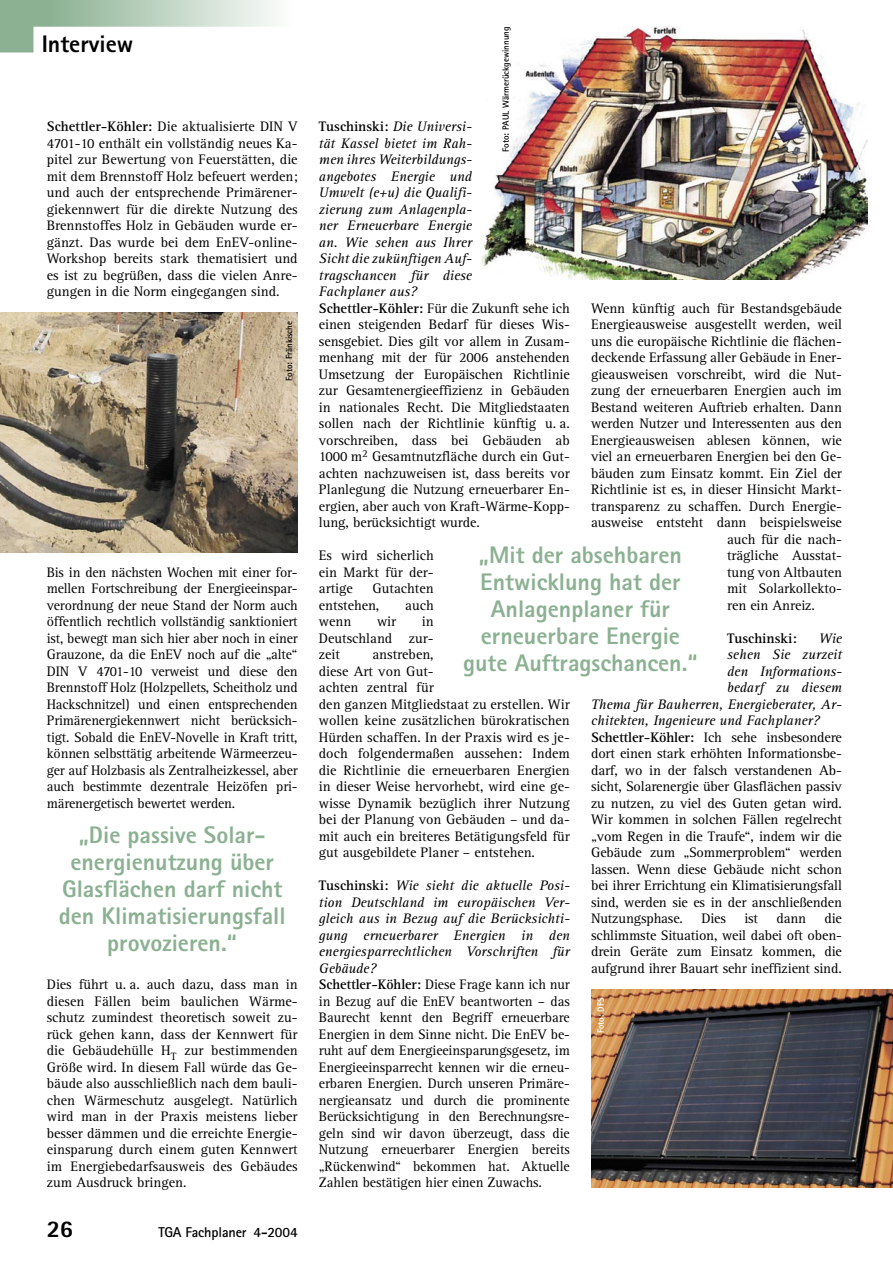
<style>
.page{position:relative;width:893px;height:1263px;background:#fff}
.page>*{position:absolute;margin:0;border:0;box-sizing:border-box;transform-origin:0 0}
.T10_Zitat{font:800 24px/27px "Rotis Sans Serif";color:#8bb192;text-align:center}
.t1{font:800 24px "Rotis Sans Serif";color:#000}
.T01a_Grund{font:14.25px/16.5px "Rotis Serif";letter-spacing:-.005em;color:#000;text-align:justify}
.T01b_Grund_n_ZÜ{font:14.25px/16.5px "Rotis Serif";letter-spacing:-.005em;color:#000;text-align:justify}
.T01a_Grund-2{font:italic 14.25px/16.5px "Rotis Serif";color:#000;text-align:justify}
.t2{font:700 14.25px "Rotis Sans Serif";letter-spacing:-.01em;color:#000}
.T01a_Grund-3{font:700 14.25px "Rotis Serif";color:#000}
.T07a_Foto{font:700 9px "Rotis Sans Serif";color:#000}
.T07a_Foto-2{font:700 9px "Rotis Sans Serif";color:#fff}
.s1{font-weight:700}
.s2{font-weight:700;font-style:normal}
</style>
<div class="page">
<svg style="left:0;top:0;width:273px;height:53px"></svg>
<img style="left:480px;top:27px;width:387px;height:253px">
<img style="left:591px;top:989px;width:302px;height:198px">
<img style="left:0;top:313px;width:298px;height:239px">
<h1 class="t1" style="left:42px;top:29px;width:93px">Interview</h1>
<p class="T01b_Grund_n_ZÜ" style="left:47px;top:119px;width:252px"><span class="s1">Schettler-Köhler:</span> Die aktualisierte DIN V 4701-10 enthält ein vollständig neues Ka&shy;pitel zur Bewertung von Feuerstätten, die mit dem Brennstoff Holz befeuert werden; und auch der entsprechende Primärener&shy;giekennwert für die direkte Nutzung des Brennstoffes Holz in Gebäuden wurde er&shy;gänzt. Das wurde bei dem EnEV-online-Workshop bereits stark thematisiert und es ist zu begrüßen, dass die vielen Anre&shy;gungen in die Norm eingegangen sind.</p>
<p class="T07a_Foto" style="left:283px;top:381px;width:61px;rotate:-90deg">Foto: Fränkische</p>
<p class="T01a_Grund" style="left:47px;top:564px;width:252px">Bis in den nächsten Wochen mit einer for&shy;mellen Fortschreibung der Energieeinspar&shy;verordnung der neue Stand der Norm auch öffentlich rechtlich vollständig sanktioniert ist, bewegt man sich hier aber noch in einer Grauzone, da die EnEV noch auf die „alte“ DIN V 4701-10 verweist und diese den Brennstoff Holz (Holzpellets, Scheitholz und Hackschnitzel) und einen entsprechenden Primärenergiekennwert nicht berücksich&shy;tigt. Sobald die EnEV-Novelle in Kraft tritt, können selbsttätig arbeitende Wärmeerzeu&shy;ger auf Holzbasis als Zentralheizkessel, aber auch bestimmte dezentrale Heizöfen pri&shy;märenergetisch bewertet werden.</p>
<p class="T10_Zitat" style="left:59px;top:821px;width:229px">„Die passive Solar&shy;energienutzung über<br>Glasflächen darf nicht den Klimatisierungsfall provozieren.“</p>
<p class="T01a_Grund" style="left:47px;top:977px;width:252px">Dies führt u. a. auch dazu, dass man in diesen Fällen beim baulichen Wärme&shy;schutz zumindest theoretisch soweit zu&shy;rück gehen kann, dass der Kennwert für die Gebäudehülle H<sub>T</sub> zur bestimmenden Größe wird. In diesem Fall würde das Ge&shy;bäude also ausschließlich nach dem bauli&shy;chen Wärmeschutz ausgelegt. Natürlich wird man in der Praxis meistens lieber besser dämmen und die erreichte Energie&shy;einsparung durch einem guten Kennwert im Energiebedarfsausweis des Gebäudes zum Ausdruck bringen.</p>
<h1 class="t1" style="left:47px;top:1213px;width:28px">26</h1>
<p class="t2" style="left:158px;top:1223px;width:141px">TGA Fachplaner 4-2004</p>
<p class="T07a_Foto" style="left:500px;top:152px;width:127px;rotate:-90deg">Foto: PAUL Wärmerückgewinnung</p>
<p class="T01a_Grund-2" style="left:319px;top:119px;width:155px"><span class="s2">Tuschinski:</span> Die Universi&shy;tät Kassel bietet im Rah&shy;men ihres Weiterbildungs&shy;angebotes Energie und Umwelt (e+u) die Qualifi&shy;zierung zum Anlagenpla&shy;ner Erneuerbare Energie an. Wie sehen aus Ihrer Sicht die zukünftigen Auf&shy;tragschancen für diese Fachplaner aus?</p>
<p class="T01b_Grund_n_ZÜ" style="left:319px;top:300px;width:252px"><span class="s1">Schettler-Köhler:</span> Für die Zukunft sehe ich einen steigenden Bedarf für dieses Wis&shy;sensgebiet. Dies gilt vor allem in Zusam&shy;menhang mit der für 2006 anstehenden Umsetzung der Europäischen Richtlinie zur Gesamtenergieeffizienz in Gebäuden in nationales Recht. Die Mitgliedstaaten sollen nach der Richtlinie künftig u. a. vorschreiben, dass bei Gebäuden ab 1000 m<sup>2</sup> Gesamtnutzfläche durch ein Gut&shy;achten nachzuweisen ist, dass bereits vor Planlegung die Nutzung erneuerbarer En&shy;ergien, aber auch von Kraft-Wärme-Kopp&shy;lung, berücksichtigt wurde.</p>
<p class="T01a_Grund" style="left:319px;top:548px;width:116px">Es wird sicherlich ein Markt für der&shy;artige</p>
<p class="T01a_Grund" style="left:591px;top:300px;width:252px">Wenn künftig auch für Bestandsgebäude</p>
<p class="T01a_Grund" style="left:591px;top:317px;width:252px">Energieausweise ausgestellt werden, weil</p>
<p class="T01a_Grund" style="left:591px;top:333px;width:252px">uns die europäische Richtlinie die flächen-</p>
<p class="T01a_Grund" style="left:591px;top:350px;width:252px">deckende Erfassung aller Gebäude in Ener-</p>
<p class="T01a_Grund" style="left:591px;top:366px;width:252px">gieausweisen vorschreibt, wird die Nut-</p>
<p class="T01a_Grund" style="left:591px;top:383px;width:252px">zung der erneuerbaren Energien auch im</p>
<p class="T01a_Grund" style="left:591px;top:399px;width:252px">Bestand weiteren Auftrieb erhalten. Dann</p>
<p class="T01a_Grund" style="left:591px;top:416px;width:252px">werden Nutzer und Interessenten aus den</p>
<p class="T01a_Grund" style="left:591px;top:432px;width:252px">Energieausweisen ablesen können, wie</p>
<p class="T01a_Grund" style="left:591px;top:449px;width:252px">viel an erneuerbaren Energien bei den Ge-</p>
<p class="T01a_Grund" style="left:591px;top:465px;width:252px">bäuden zum Einsatz kommt. Ein Ziel der</p>
<p class="T01a_Grund" style="left:591px;top:482px;width:252px">Richtlinie ist es, in dieser Hinsicht Markt-</p>
<p class="T01a_Grund" style="left:591px;top:498px;width:252px">transparenz zu schaffen. Durch Energie-</p>
<p class="T01a_Grund" style="left:591px;top:515px;width:252px">ausweise entsteht dann beispielsweise</p>
<p class="T01a_Grund" style="left:727px;top:531px;width:116px">auch für die nach-</p>
<p class="T01a_Grund" style="left:727px;top:548px;width:116px">trägliche Ausstat-</p>
<p class="T01a_Grund" style="left:727px;top:564px;width:116px">tung von Altbauten</p>
<p class="T01a_Grund" style="left:727px;top:581px;width:116px">mit Solarkollekto-</p>
<p class="T01a_Grund" style="left:727px;top:597px;width:89px">ren ein Anreiz.</p>
<p class="T01a_Grund-3" style="left:727px;top:630px;width:71px">Tuschinski:</p>
<p class="T01a_Grund-2" style="left:819px;top:630px;width:25px">Wie</p>
<p class="T01a_Grund-2" style="left:727px;top:647px;width:116px">sehen Sie zurzeit</p>
<p class="T01a_Grund-2" style="left:727px;top:663px;width:116px">den Informations-</p>
<p class="T01a_Grund-2" style="left:727px;top:680px;width:116px">bedarf zu diesem</p>
<p class="T01a_Grund-2" style="left:591px;top:696px;width:252px">Thema für Bauherren, Energieberater, Ar-</p>
<p class="T01a_Grund-2" style="left:591px;top:713px;width:230px">chitekten, Ingenieure und Fachplaner?</p>
<p class="T01b_Grund_n_ZÜ" style="left:591px;top:729px;width:252px"><span class="s1">Schettler-Köhler:</span> Ich sehe insbesondere dort einen stark erhöhten Informationsbe&shy;darf, wo in der falsch verstandenen Ab&shy;sicht, Solarenergie über Glasflächen passiv zu nutzen, zu viel des Guten getan wird.<br>Wir kommen in solchen Fällen regelrecht „vom Regen in die Traufe“, indem wir die Gebäude zum „Sommerproblem“ werden lassen. Wenn diese Gebäude nicht schon bei ihrer Errichtung ein Klimatisierungsfall sind, werden sie es in der anschließenden Nutzungsphase.</p>
<p class="T10_Zitat" style="left:463px;top:541px;width:236px">„Mit der absehbaren<br>Entwicklung hat der<br>Anlagenplaner für erneuerbare Energie gute Auftragschancen.“</p>
<p class="T01a_Grund" style="left:319px;top:581px;width:116px;text-indent:54px">Gutachten entstehen,</p>
<p class="T01a_Grund" style="left:405px;top:597px;width:30px">auch</p>
<p class="T01a_Grund" style="left:319px;top:614px;width:34px">wenn</p>
<p class="T01a_Grund" style="left:377px;top:614px;width:21px">wir</p>
<p class="T01a_Grund" style="left:319px;top:614px;width:116px;text-indent:103px">in Deutschland zur&shy;zeit</p>
<p class="T01a_Grund" style="left:319px;top:647px;width:252px;text-align:left;text-indent:54px">anstreben,<br>diese Art von Gut-<br>achten zentral für<br>den ganzen Mitgliedstaat zu erstellen. Wir wollen keine zusätzlichen bürokratischen Hürden schaffen. In der Praxis wird es je&shy;doch folgendermaßen aussehen: Indem die Richtlinie die erneuerbaren Energien in dieser Weise hervorhebt, wird eine ge&shy;wisse Dynamik bezüglich ihrer Nutzung bei der Planung von Gebäuden – und da&shy;mit auch ein breiteres Betätigungsfeld für gut ausgebildete Planer – entstehen.</p>
<p class="T01a_Grund-2" style="left:319px;top:878px;width:252px"><span class="s2">Tuschinski:</span> Wie sieht die aktuelle Posi&shy;tion Deutschland im europäischen Ver&shy;gleich aus in Bezug auf die Berücksichti&shy;gung erneuerbarer Energien in den energiesparrechtlichen Vorschriften für Gebäude?</p>
<p class="T01b_Grund_n_ZÜ" style="left:319px;top:977px;width:252px"><span class="s1">Schettler-Köhler:</span> Diese Frage kann ich nur in Bezug auf die EnEV beantworten – das Baurecht kennt den Begriff erneuerbare Energien in dem Sinne nicht. Die EnEV be&shy;ruht auf dem Energieeinsparungsgesetz, im Energieeinsparrecht kennen wir die erneu&shy;erbaren Energien. Durch unseren Primäre&shy;nergieansatz und durch die prominente Berücksichtigung in den Berechnungsre&shy;geln sind wir davon überzeugt, dass die Nutzung erneuerbarer Energien bereits „Rückenwind“ bekommen hat. Aktuelle Zahlen bestätigen hier einen Zuwachs.</p>
<p class="T01b_Grund_n_ZÜ" style="left:591px;top:911px;width:252px;text-indent:233px">die schlimmste Situation, weil dabei oft oben&shy;drein Geräte zum Einsatz kommen, die aufgrund ihrer Bauart sehr ineffizient sind.</p>
<p class="T01b_Grund_n_ZÜ" style="left:701px;top:911px;width:26px">Dies</p>
<p class="T01b_Grund_n_ZÜ" style="left:744px;top:911px;width:15px">ist</p>
<p class="T01b_Grund_n_ZÜ" style="left:776px;top:911px;width:31px">dann</p>
<p class="T07a_Foto-2" style="left:595px;top:1033px;width:37px;rotate:-90deg">Foto: DFS</p>
</div>
